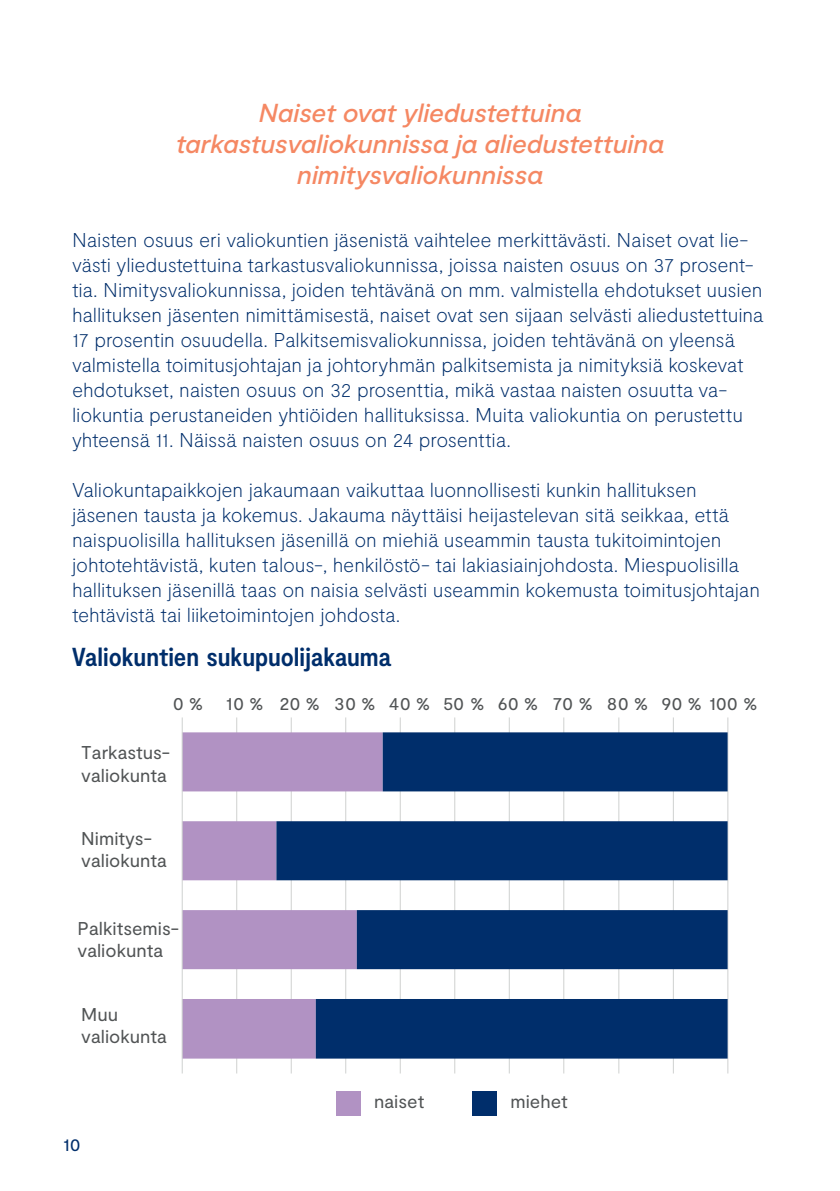
<style>
.page{position:relative;width:840px;height:1191px;background:#fff}
.page>*{position:absolute;margin:0;border:0;box-sizing:border-box;transform-origin:0 0}
.Nosto{font:italic 500 26px/31.2px "Moderat";letter-spacing:-.005em;color:#f58863;text-align:center}
.Kaavio___Luettelo_Ot{font:700 condensed 26px "Moderat";color:#002e6b}
.Leipis{font:100 20px/25px "Moderat";letter-spacing:-.01em;color:#002e6b}
.t1{font:18.6px/22.2px "Moderat";color:#515455}
.t2{font:18px "Moderat";color:#002e6b}
</style>
<div class="page">
<hr style="left:727px;top:717px;width:1px;height:356px;background:#cfd1d0">
<hr style="left:672px;top:717px;width:1px;height:356px;background:#cfd1d0">
<hr style="left:618px;top:717px;width:1px;height:356px;background:#cfd1d0">
<hr style="left:563px;top:717px;width:1px;height:356px;background:#cfd1d0">
<hr style="left:508px;top:717px;width:1px;height:356px;background:#cfd1d0">
<hr style="left:454px;top:717px;width:1px;height:356px;background:#cfd1d0">
<hr style="left:399px;top:717px;width:1px;height:356px;background:#cfd1d0">
<hr style="left:345px;top:717px;width:1px;height:356px;background:#cfd1d0">
<hr style="left:291px;top:717px;width:1px;height:356px;background:#cfd1d0">
<hr style="left:236px;top:717px;width:1px;height:356px;background:#cfd1d0">
<svg style="left:183px;top:732px;width:93px;height:326px;fill:#b192c3"></svg>
<svg style="left:276px;top:732px;width:451px;height:326px;fill:#002e6b"></svg>
<hr style="left:182px;top:717px;width:1px;height:356px;background:#cfd1d0">
<div style="left:336px;top:1091px;width:24px;height:24px;background:#b192c3"></div>
<div style="left:472px;top:1091px;width:24px;height:24px;background:#002e6b"></div>
<p class="Nosto" style="left:176px;top:98px;width:489px">Naiset ovat yliedustettuina tarkastusvaliokunnissa ja aliedustettuina nimitysvaliokunnissa</p>
<p class="Leipis" style="left:72px;top:228px;width:692px">Naisten osuus eri valiokuntien jäsenistä vaihtelee merkittävästi. Naiset ovat lie&shy;västi yliedustettuina tarkastusvaliokunnissa, joissa naisten osuus on 37 prosent&shy;tia. Nimitysvaliokunnissa, joiden tehtävänä on mm. valmistella ehdotukset uusien hallituksen jäsenten nimittämisestä, naiset ovat sen sijaan selvästi aliedustettuina 17 prosentin osuudella. Palkitsemisvaliokunnissa, joiden tehtävänä on yleensä valmistella toimitusjohtajan ja johtoryhmän palkitsemista ja nimityksiä koskevat ehdotukset, naisten osuus on 32 prosenttia, mikä vastaa naisten osuutta va&shy;liokuntia perustaneiden yhtiöiden hallituksissa. Muita valiokuntia on perustettu yhteensä 11. Näissä naisten osuus on 24 prosenttia.</p>
<p class="Leipis" style="left:72px;top:478px;width:689px">Valiokuntapaikkojen jakaumaan vaikuttaa luonnollisesti kunkin hallituksen jäsenen tausta ja kokemus. Jakauma näyttäisi heijastelevan sitä seikkaa, että naispuolisilla hallituksen jäsenillä on miehiä useammin tausta tukitoimintojen johtotehtävistä, kuten talous-, henkilöstö- tai lakiasiainjohdosta. Miespuolisilla hallituksen jäsenillä taas on naisia selvästi useammin kokemusta toimitusjohtajan tehtävistä tai liiketoimintojen johdosta.</p>
<p class="Kaavio___Luettelo_Ot" style="left:72px;top:641px;width:320px">Valiokuntien sukupuolijakauma</p>
<p class="t1" style="left:173px;top:692px;width:586px">0 % 10 % 20 % 30 % 40 % 50 % 60 % 70 % 80 % 90 % 100 %</p>
<p class="t1" style="left:81px;top:742px;width:90px">Tarkastus&shy;valiokunta</p>
<p class="t1" style="left:81px;top:828px;width:87px">Nimitys&shy;valiokunta</p>
<p class="t1" style="left:77px;top:918px;width:103px">Palkitsemis&shy;valiokunta</p>
<p class="t1" style="left:81px;top:1003px;width:87px">Muu valiokunta</p>
<p class="t2" style="left:63px;top:1134px;width:19px">10</p>
<p class="t1" style="left:374px;top:1091px;width:52px">naiset</p>
<p class="t1" style="left:510px;top:1091px;width:59px">miehet</p>
</div>
